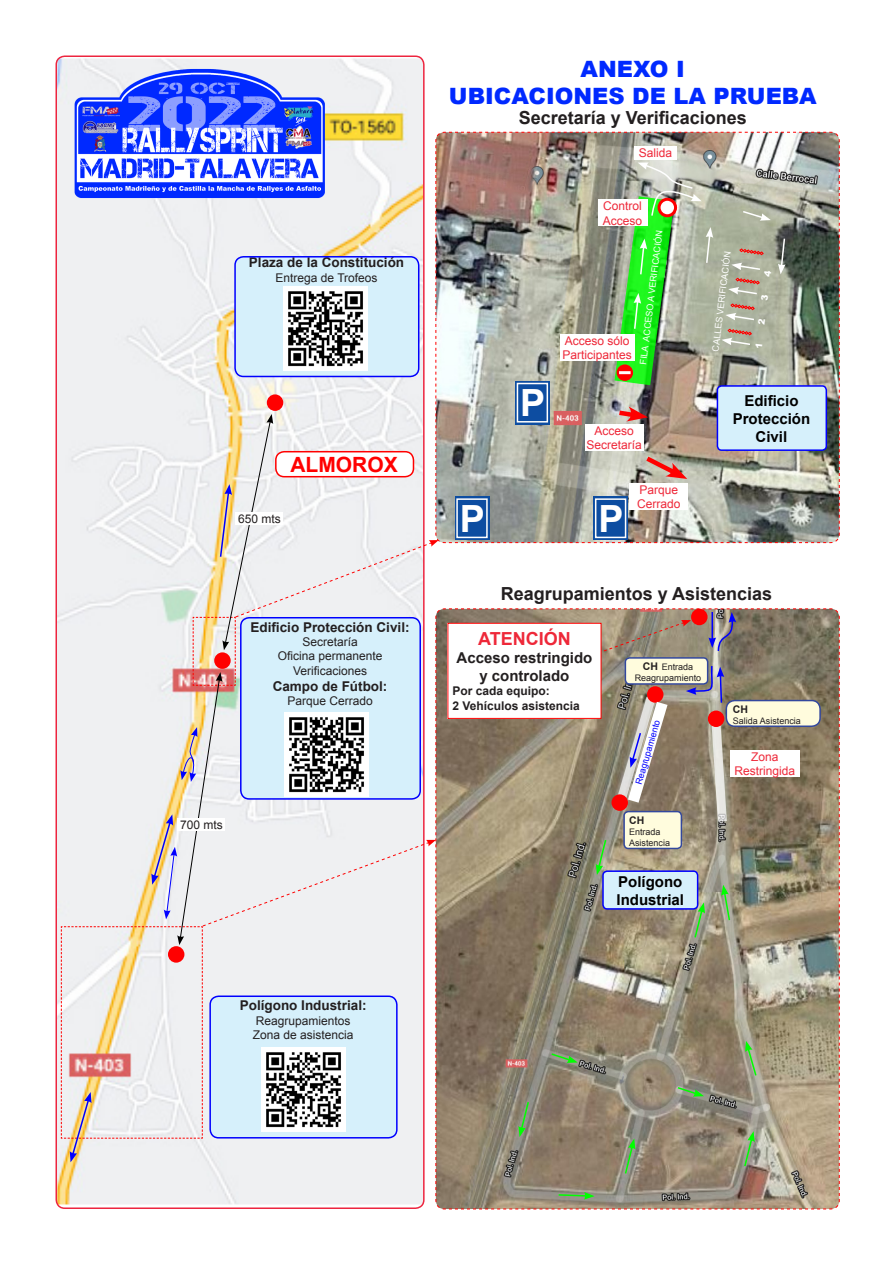
<style>
.page{position:relative;width:893px;height:1263px;background:#fff}
.page>*{position:absolute;margin:0;border:0;box-sizing:border-box;transform-origin:0 0}
.t1{font:700 37.5px "Arial";color:#fff}
.t2{font:900 22.5px "Arial";color:#0029ff}
.t3{font:700 21px "Arial";color:#f00}
.t4{font:700 18px "Arial";color:#231f20}
.t5{font:700 18px "Arial";color:#ee2839}
.t6{font:700 15px "Arial";color:#000}
.t7{font:700 15px "Arial";color:#231f20}
.t8{font:700 13.5px "Arial";color:#231f20}
.t9{font:12px "Arial";color:#231f20}
.t10{font:12px/14.4px "Arial";color:#ee2839}
.t11{font:700 12px "Arial";color:#231f20}
.t12{font:700 10.5px "Arial";color:#231f20}
.t13{font:9px "Arial";color:#231f20}
.t14{font:9px "Arial";color:#fff}
.t15{font:9px "Arial";color:#00f}
.s1{font-weight:700;font-size:10.5px}
</style>
<div class="page">
<img style="left:56px;top:59px;width:366px;height:1145px">
<img style="left:435px;top:131px;width:405px;height:13px">
<img style="left:70px;top:67px;width:257px;height:77px">
<img style="left:61px;top:144px;width:779px;height:1065px">
<p class="t8" style="left:249px;top:253px;width:157px">Plaza de la Constitución</p>
<p class="t9" style="left:276px;top:269px;width:104px">Entrega de Trofeos</p>
<p class="t3" style="left:290px;top:450px;width:109px">ALMOROX</p>
<p class="t9" style="left:238px;top:510px;width:44px">650 mts</p>
<p class="t8" style="left:251px;top:617px;width:161px">Edificio Protección Civil:</p>
<p class="t9" style="left:302px;top:633px;width:57px">Secretaría</p>
<p class="t9" style="left:278px;top:648px;width:106px">Oficina permanente</p>
<p class="t9" style="left:293px;top:662px;width:76px">Verificaciones</p>
<p class="t8" style="left:273px;top:677px;width:116px">Campo de Fútbol:</p>
<p class="t9" style="left:287px;top:693px;width:87px">Parque Cerrado</p>
<p class="t9" style="left:180px;top:817px;width:44px">700 mts</p>
<p class="t8" style="left:240px;top:996px;width:128px">Polígono Industrial:</p>
<p class="t9" style="left:256px;top:1012px;width:96px">Reagrupamientos</p>
<p class="t9" style="left:253px;top:1026px;width:102px">Zona de asistencia</p>
<p class="t2" style="left:581px;top:53px;width:106px">ANEXO I</p>
<p class="t2" style="left:449px;top:79px;width:369px">UBICACIONES DE LA PRUEBA</p>
<p class="t4" style="left:519px;top:105px;width:230px">Secretaría y Verificaciones</p>
<p class="t10" style="left:639px;top:146px;width:35px">Salida</p>
<p class="t1" style="left:460px;top:492px;width:27px">P</p>
<p class="t1" style="left:520px;top:377px;width:27px">P</p>
<p class="t10" style="left:603px;top:199px;width:40px">Control</p>
<p class="t10" style="left:603px;top:213px;width:41px">Acceso</p>
<p class="t10" style="left:565px;top:333px;width:66px">Acceso sólo</p>
<p class="t10" style="left:562px;top:348px;width:71px">Participantes</p>
<p class="t14" style="left:637px;top:363px;width:137px;rotate:-83deg">FILA ACCESO A VERIFICACIÓN</p>
<p class="t10" style="left:594px;top:423px;width:41px">Acceso</p>
<p class="t10" style="left:586px;top:438px;width:57px">Secretaría</p>
<p class="t1" style="left:598px;top:492px;width:27px">P</p>
<p class="t10" style="left:637px;top:482px;width:45px">Parque<br>Cerrado</p>
<p class="t14" style="left:709px;top:351px;width:103px;rotate:-83deg">CALLES VERIFICACIÓN</p>
<p class="t6" style="left:744px;top:390px;width:56px">Edificio</p>
<p class="t6" style="left:733px;top:408px;width:79px">Protección</p>
<p class="t6" style="left:756px;top:426px;width:33px">Civil</p>
<p class="t4" style="left:501px;top:581px;width:273px">Reagrupamientos y Asistencias</p>
<p class="t5" style="left:478px;top:626px;width:94px">ATENCIÓN</p>
<p class="t7" style="left:456px;top:647px;width:137px">Acceso restringido</p>
<p class="t7" style="left:479px;top:665px;width:92px">y controlado</p>
<p class="t11" style="left:452px;top:683px;width:99px">Por cada equipo:</p>
<p class="t11" style="left:452px;top:697px;width:129px">2 Vehículos asistencia</p>
<p class="t13" style="left:643px;top:661px;width:52px"><span class="s1">CH</span> Entrada</p>
<p class="t13" style="left:635px;top:672px;width:68px">Reagrupamiento</p>
<p class="t15" style="left:632px;top:782px;width:68px;rotate:-73deg">Reagrupamiento</p>
<p class="t12" style="left:629px;top:813px;width:17px">CH</p>
<p class="t13" style="left:629px;top:825px;width:33px">Entrada</p>
<p class="t13" style="left:629px;top:836px;width:43px">Asistencia</p>
<p class="t6" style="left:618px;top:871px;width:66px">Polígono</p>
<p class="t6" style="left:616px;top:889px;width:69px">Industrial</p>
<p class="t12" style="left:733px;top:702px;width:17px">CH</p>
<p class="t13" style="left:733px;top:714px;width:70px">Salida Asistencia</p>
<p class="t10" style="left:751px;top:749px;width:29px">Zona</p>
<p class="t10" style="left:734px;top:764px;width:62px">Restringida</p>
</div>
